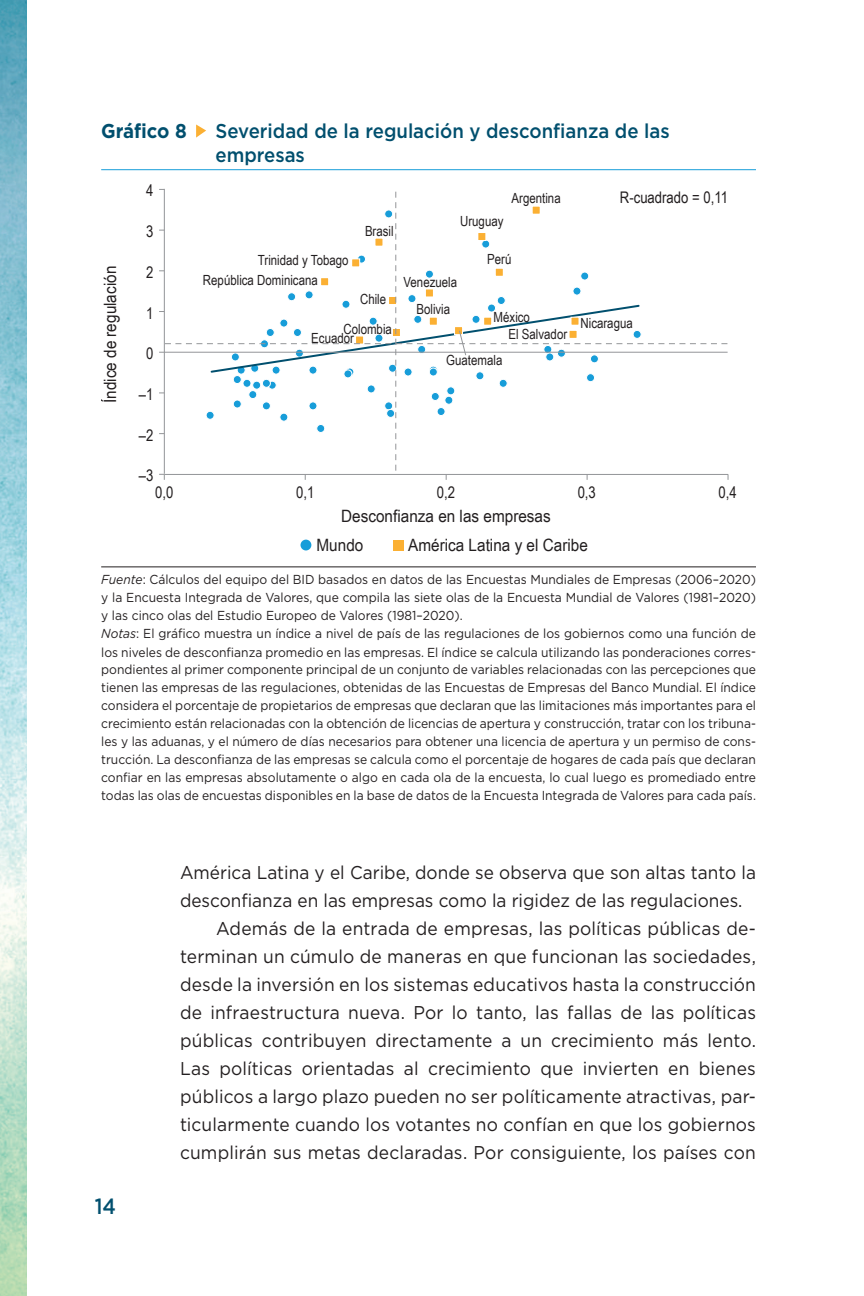
<style>
.page{position:relative;width:864px;height:1296px;background:#fff}
.page>*{position:absolute;margin:0;border:0;box-sizing:border-box;transform-origin:0 0}
.t1{font:500 22px "Gotham";color:#014f6e;scale:.9 1}
.t2{font:500 20px/24px "Gotham";color:#014f6e;scale:.93 1}
.t3{font:700 20px "Gotham";letter-spacing:-.01em;color:#014f6e;scale:.93 1}
.t4{font:18.4px "Gotham";letter-spacing:.01em;color:#231f20;scale:.94 1}
.t5{font:18.4px "Gotham";letter-spacing:.01em;color:#231f20;scale:.93 1}
.t6{font:17px/29.2px "Arial Narrow";color:#231f20;scale:1.1 1}
.t7{font:16px "Arial Narrow";color:#231f20}
.t8{font:14px "Arial Narrow";color:#231f20}
.t9{font:13px/18px "Gotham";color:#231f20;scale:.93 1}
.s1{font-style:italic}
</style>
<div class="page">
<img style="left:0;top:0;width:26px;height:1296px">
<svg style="left:196px;top:124px;width:10px;height:14px"></svg>
<hr style="left:101px;top:567px;width:655px;height:1px;background:#231f20">
<div style="left:301px;top:540px;width:10px;height:10px;background:#179dd9;border-radius:50%"></div>
<div style="left:393px;top:540px;width:11px;height:10px;background:#fbb033"></div>
<svg style="left:159px;top:189px;width:570px;height:291px"></svg>
<hr style="left:101px;top:169px;width:655px;height:1px;background:#179dd9">
<h2 class="t3" style="left:101px;top:117px;width:94px">Gráfico 8</h2>
<h2 class="t2" style="left:215px;top:118px;width:490px">Severidad de la regulación y desconfianza de las empresas</h2>
<p class="t7" style="left:620px;top:186px;width:110px">R-cuadrado = 0,11</p>
<p class="t7" style="left:146px;top:179px;width:9px">4</p>
<p class="t7" style="left:146px;top:220px;width:9px">3</p>
<p class="t8" style="left:512px;top:188px;width:51px">Argentina</p>
<p class="t8" style="left:460px;top:210px;width:45px">Uruguay</p>
<p class="t8" style="left:487px;top:249px;width:26px">Perú</p>
<p class="t8" style="left:365px;top:221px;width:30px">Brasil</p>
<p class="t8" style="left:258px;top:250px;width:92px">Trinidad y Tobago</p>
<p class="t7" style="left:146px;top:260px;width:9px">2</p>
<h3 class="t6" style="left:95px;top:403px;width:126px;rotate:-90deg">Índice de regulación</h3>
<p class="t8" style="left:203px;top:270px;width:116px">República Dominicana</p>
<p class="t8" style="left:404px;top:272px;width:55px">Venezuela</p>
<p class="t8" style="left:360px;top:289px;width:28px">Chile</p>
<p class="t8" style="left:416px;top:299px;width:35px">Bolivia</p>
<p class="t7" style="left:146px;top:301px;width:9px">1</p>
<p class="t8" style="left:494px;top:307px;width:38px">México</p>
<p class="t8" style="left:581px;top:313px;width:54px">Nicaragua</p>
<p class="t8" style="left:343px;top:318px;width:50px">Colombia</p>
<p class="t8" style="left:509px;top:324px;width:60px">El Salvador</p>
<p class="t8" style="left:311px;top:327px;width:44px">Ecuador</p>
<p class="t7" style="left:146px;top:342px;width:9px">0</p>
<p class="t8" style="left:446px;top:350px;width:58px">Guatemala</p>
<p class="t7" style="left:139px;top:383px;width:16px">–1</p>
<p class="t7" style="left:139px;top:423px;width:16px">–2</p>
<p class="t7" style="left:139px;top:464px;width:16px">–3</p>
<p class="t7" style="left:155px;top:481px;width:20px">0,0</p>
<p class="t7" style="left:296px;top:481px;width:20px">0,1</p>
<p class="t7" style="left:437px;top:481px;width:20px">0,2</p>
<p class="t7" style="left:578px;top:481px;width:20px">0,3</p>
<p class="t7" style="left:718px;top:481px;width:20px">0,4</p>
<h3 class="t6" style="left:317px;top:501px;width:214px;text-indent:25px">Desconfianza en las empresas<br>Mundo</h3>
<h3 class="t6" style="left:408px;top:530px;width:165px">América Latina y el Caribe</h3>
<p class="t9" style="left:101px;top:571px;width:706px"><span class="s1">Fuente</span>: Cálculos del equipo del BID basados en datos de las Encuestas Mundiales de Empresas (2006–2020) y la Encuesta Integrada de Valores, que compila las siete olas de la Encuesta Mundial de Valores (1981–2020) y las cinco olas del Estudio Europeo de Valores (1981–2020).<br><span class="s1">Notas</span>: El gráfico muestra un índice a nivel de país de las regulaciones de los gobiernos como una función de los niveles de desconfianza promedio en las empresas. El índice se calcula utilizando las ponderaciones corres&shy;pondientes al primer componente principal de un conjunto de variables relacionadas con las percepciones que tienen las empresas de las regulaciones, obtenidas de las Encuestas de Empresas del Banco Mundial. El índice considera el porcentaje de propietarios de empresas que declaran que las limitaciones más importantes para el crecimiento están relacionadas con la obtención de licencias de apertura y construcción, tratar con los tribuna&shy;les y las aduanas, y el número de días necesarios para obtener una licencia de apertura y un permiso de cons&shy;trucción. La desconfianza de las empresas se calcula como el porcentaje de hogares de cada país que declaran confiar en las empresas absolutamente o algo en cada ola de la encuesta, lo cual luego es promediado entre todas las olas de encuestas disponibles en la base de datos de la Encuesta Integrada de Valores para cada país.</p>
<h1 class="t1" style="left:95px;top:1192px;width:25px">14</h1>
<h3 class="t5" style="left:180px;top:861px;width:621px">América Latina y el Caribe, donde se observa que son altas tanto la</h3>
<h3 class="t5" style="left:180px;top:889px;width:606px">desconfianza en las empresas como la rigidez de las regulaciones.</h3>
<h3 class="t4" style="left:216px;top:917px;width:576px">Además de la entrada de empresas, las políticas públicas de-</h3>
<h3 class="t4" style="left:180px;top:945px;width:614px">terminan un cúmulo de maneras en que funcionan las sociedades,</h3>
<h3 class="t4" style="left:180px;top:973px;width:614px">desde la inversión en los sistemas educativos hasta la construcción</h3>
<h3 class="t4" style="left:180px;top:1001px;width:614px">de infraestructura nueva. Por lo tanto, las fallas de las políticas</h3>
<h3 class="t4" style="left:180px;top:1029px;width:614px">públicas contribuyen directamente a un crecimiento más lento.</h3>
<h3 class="t4" style="left:180px;top:1057px;width:614px">Las políticas orientadas al crecimiento que invierten en bienes</h3>
<h3 class="t4" style="left:180px;top:1085px;width:614px">públicos a largo plazo pueden no ser políticamente atractivas, par-</h3>
<h3 class="t4" style="left:180px;top:1113px;width:614px">ticularmente cuando los votantes no confían en que los gobiernos</h3>
<h3 class="t4" style="left:180px;top:1141px;width:614px">cumplirán sus metas declaradas. Por consiguiente, los países con</h3>
</div>
